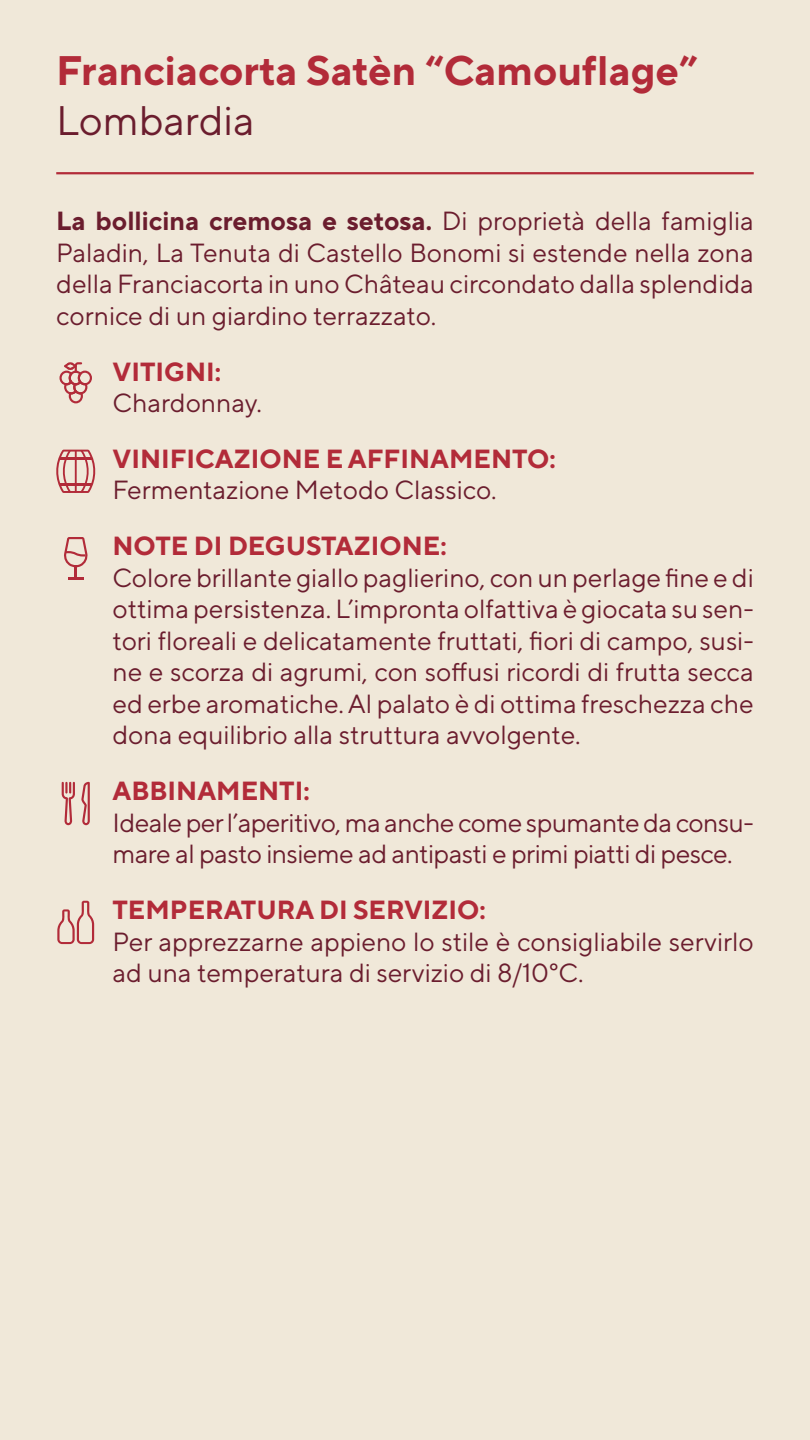
<style>
.page{position:relative;width:810px;height:1440px;background:#f0e8d9}
.page>*{position:absolute;margin:0;border:0;box-sizing:border-box;transform-origin:0 0}
.t1{font:700 41.25px "TT Norms Pro";color:#b22b39}
.t2{font:41.25px "TT Norms Pro";color:#6b1d2e}
.t3{font:26.25px/31.5px "TT Norms Pro";color:#6b1d2e;text-align:justify}
.t4{font:26.25px/31.5px "TT Norms Pro";letter-spacing:-.02em;color:#6b1d2e}
.t5{font:700 26.25px "TT Norms Pro";color:#b22b39}
.s1{font-weight:700}
</style>
<div class="page">
<svg style="left:57px;top:901px;width:37px;height:43px"></svg>
<svg style="left:81px;top:782px;width:9px;height:43px"></svg>
<svg style="left:62px;top:782px;width:13px;height:43px"></svg>
<svg style="left:64px;top:537px;width:24px;height:42px"></svg>
<svg style="left:56px;top:450px;width:40px;height:43px"></svg>
<hr style="left:60px;top:457px;width:32px;height:2px;background:#b22b39">
<hr style="left:60px;top:483px;width:32px;height:2px;background:#b22b39">
<svg style="left:60px;top:362px;width:32px;height:41px"></svg>
<hr style="left:56px;top:172px;width:698px;height:2px;background:#b22b39">
<h1 class="t1" style="left:56px;top:43px;width:643px">Franciacorta Satèn “Camouflage”</h1>
<h1 class="t2" style="left:56px;top:94px;width:200px">Lombardia</h1>
<p class="t3" style="left:56px;top:204px;width:699px"><span class="s1">La bollicina cremosa e setosa.</span> Di proprietà della famiglia Paladin, La Tenuta di Castello Bonomi si estende nella zona della Franciacorta in uno Château circondato dalla splendida cornice di un giardino terrazzato.</p>
<p class="t5" style="left:112px;top:354px;width:110px">VITIGNI:</p>
<p class="t3" style="left:112px;top:386px;width:151px">Chardonnay.</p>
<p class="t5" style="left:112px;top:441px;width:445px">VINIFICAZIONE E AFFINAMENTO:</p>
<p class="t3" style="left:112px;top:474px;width:386px">Fermentazione Metodo Classico.</p>
<p class="t5" style="left:112px;top:529px;width:336px">NOTE DI DEGUSTAZIONE:</p>
<p class="t3" style="left:112px;top:561px;width:643px">Colore brillante giallo paglierino, con un perlage fine e di ottima persistenza. L’impronta olfattiva è giocata su sen&shy;tori floreali e delicatamente fruttati, fiori di campo, susi&shy;ne e scorza di agrumi, con soffusi ricordi di frutta secca ed erbe aromatiche. Al palato è di ottima freschezza che dona equilibrio alla struttura avvolgente.</p>
<p class="t5" style="left:112px;top:774px;width:199px">ABBINAMENTI:</p>
<p class="t4" style="left:112px;top:806px;width:643px">Ideale per l’aperitivo, ma anche come spumante da consu&shy;mare al pasto insieme ad antipasti e primi piatti di pesce.</p>
<p class="t5" style="left:113px;top:893px;width:375px">TEMPERATURA DI SERVIZIO:</p>
<p class="t3" style="left:113px;top:925px;width:643px">Per apprezzarne appieno lo stile è consigliabile servirlo ad una temperatura di servizio di 8/10°C.</p>
</div>
